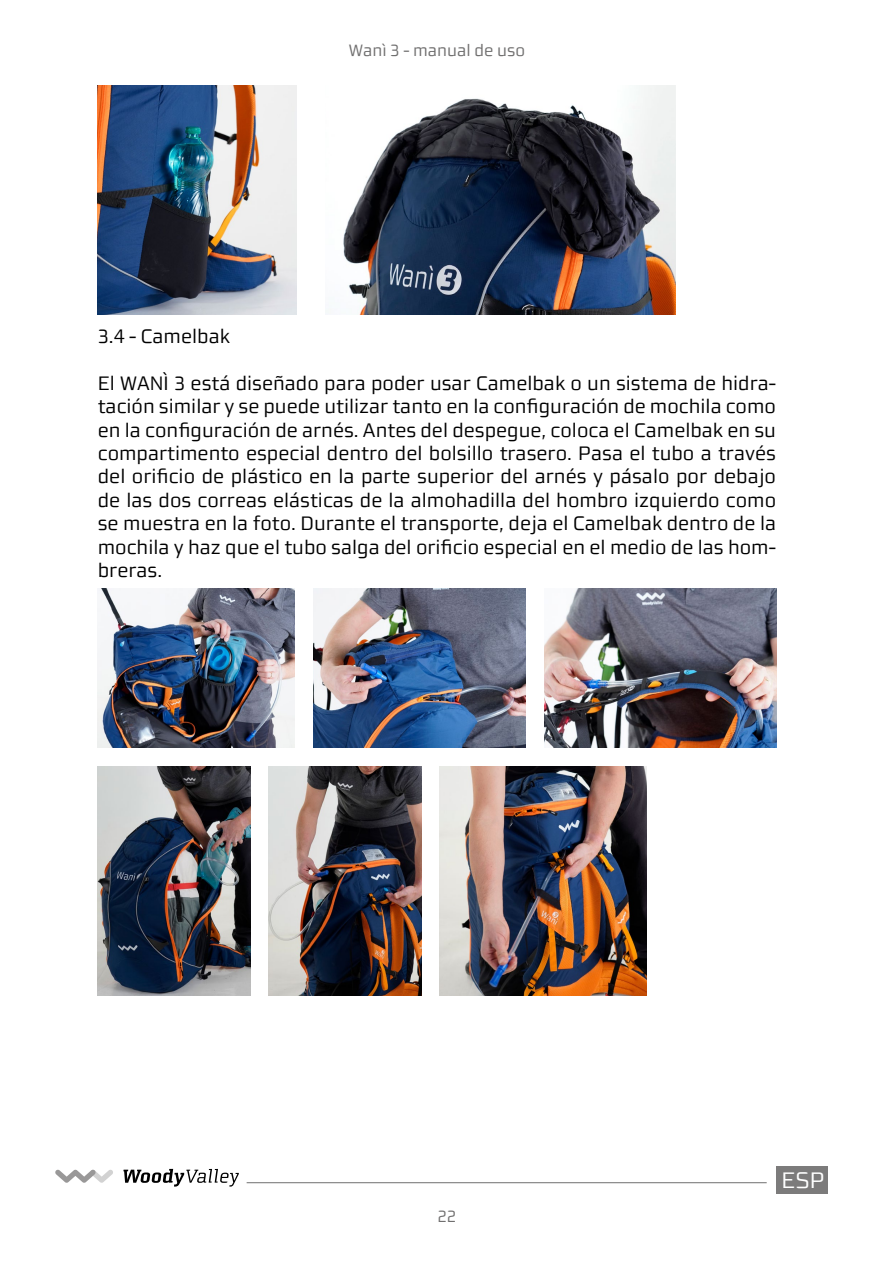
<style>
.page{position:relative;width:893px;height:1263px;background:#fff}
.page>*{position:absolute;margin:0;border:0;box-sizing:border-box;transform-origin:0 0}
.t1{font:22.5px "Morgan Sans Lining";color:#fff}
.t2{font:19.5px/23.4px "Morgan Sans Lining";color:#000;text-align:justify}
.t3{font:16.5px "Morgan Sans Lining";color:#706f6f}
</style>
<div class="page">
<hr style="left:247px;top:1182px;width:520px;height:1px;background:#706f6f">
<svg style="left:123px;top:1169px;width:116px;height:17px"></svg>
<svg style="left:55px;top:1169px;width:58px;height:14px"></svg>
<div style="left:776px;top:1166px;width:51px;height:28px;background:#7c7b7b"></div>
<img style="left:98px;top:85px;width:198px;height:230px">
<img style="left:343px;top:85px;width:332px;height:230px">
<img style="left:98px;top:766px;width:153px;height:230px">
<img style="left:269px;top:766px;width:153px;height:230px">
<img style="left:440px;top:766px;width:206px;height:230px">
<img style="left:98px;top:589px;width:196px;height:158px">
<img style="left:313px;top:589px;width:212px;height:158px">
<img style="left:545px;top:589px;width:231px;height:158px">
<p class="t3" style="left:349px;top:41px;width:178px">Wanì 3 - manual de uso</p>
<p class="t2" style="left:98px;top:324px;width:134px">3.4 - Camelbak</p>
<p class="t2" style="left:98px;top:371px;width:680px">El WANÌ 3 está diseñado para poder usar Camelbak o un sistema de hidra&shy;tación similar y se puede utilizar tanto en la configuración de mochila como en la configuración de arnés. Antes del despegue, coloca el Camelbak en su compartimento especial dentro del bolsillo trasero. Pasa el tubo a través del orificio de plástico en la parte superior del arnés y pásalo por debajo de las dos correas elásticas de la almohadilla del hombro izquierdo como se muestra en la foto. Durante el transporte, deja el Camelbak dentro de la mochila y haz que el tubo salga del orificio especial en el medio de las hom&shy;breras.</p>
<p class="t3" style="left:437px;top:1207px;width:20px">22</p>
<p class="t1" style="left:782px;top:1167px;width:45px">ESP</p>
</div>
